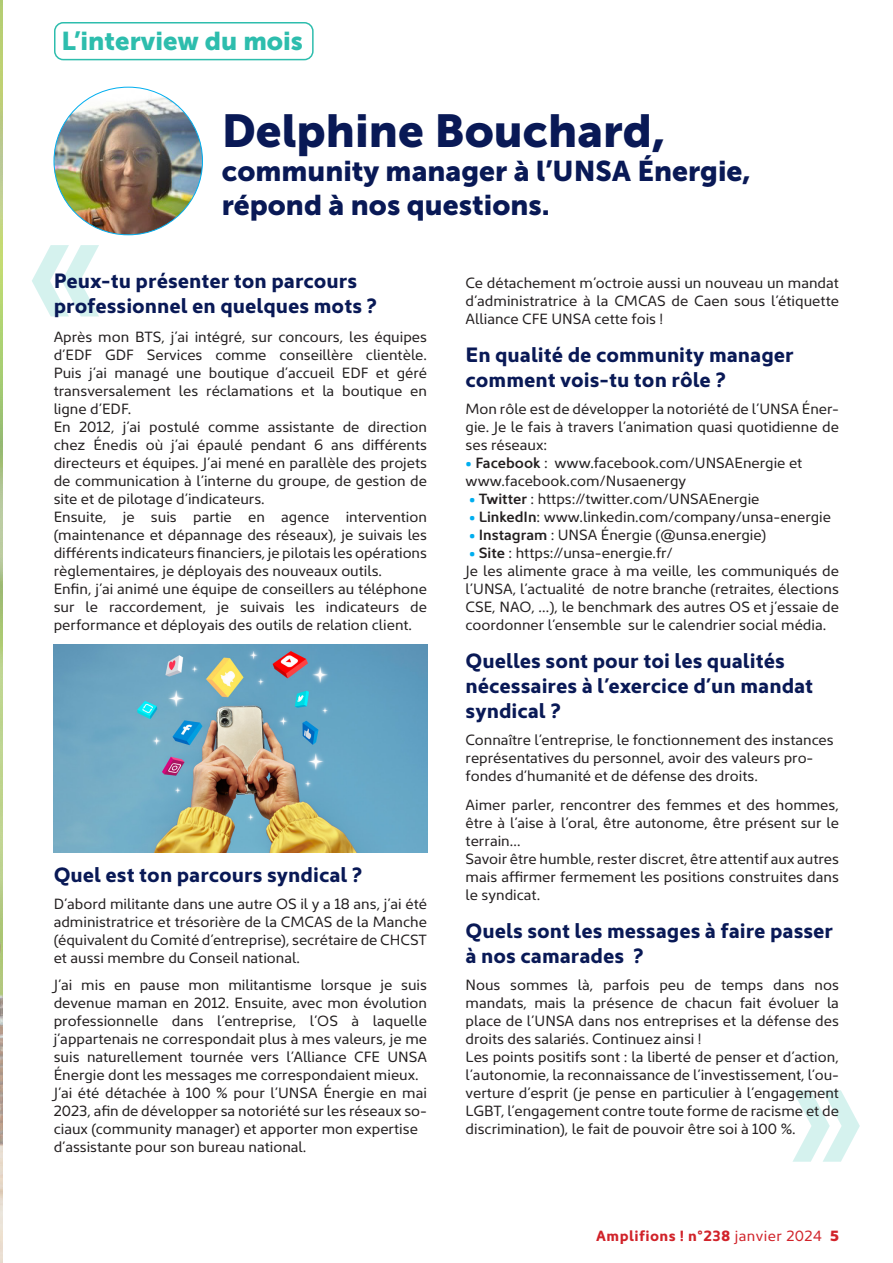
<style>
.page{position:relative;width:893px;height:1263px;background:#fff}
.page>*{position:absolute;margin:0;border:0;box-sizing:border-box;transform-origin:0 0}
.t1{font:173.7px "Museo Sans 900";color:#2dbdad;scale:.67 1}
.t2{font:45.9px "Museo Sans 900";color:#091956}
.t3{font:28.35px/34px "Museo Sans 900";color:#091956}
.t4{font:25.65px "Museo Sans 900";color:#2dbdad}
.t5{font:700 21px/25.2px "Kyrial Sans Pro";color:#091956}
.t6{font:15px/18px "Kyrial Sans Pro";color:#231f20;text-align:justify}
.t7{font:700 15px "Kyrial Sans Pro";letter-spacing:.03em;color:#d1232a}
.s1{color:#00aeef}
.s2{font-weight:600}
.s3{font-weight:400}
.s4{font-weight:900}
</style>
<div class="page">
<img style="left:0;top:0;width:2px;height:1263px">
<div style="left:54px;top:22px;width:260px;height:38px;border:2px solid #2dbdad;border-radius:9px"></div>
<img style="left:54px;top:87px;width:148px;height:148px;border-radius:74px">
<img style="left:54px;top:645px;width:373px;height:207px">
<p class="t4" style="left:61px;top:26px;width:243px">L’interview du mois</p>
<p class="t2" style="left:222px;top:105px;width:445px">Delphine Bouchard,</p>
<p class="t3" style="left:222px;top:154px;width:530px">community manager à l’UNSA Énergie, répond à nos questions.</p>
<h1 class="t1" style="left:28px;top:170px;width:113px">«</h1>
<p class="t5" style="left:54px;top:266px;width:305px">Peux-tu présenter ton parcours</p>
<p class="t5" style="left:54px;top:292px;width:325px">professionnel en quelques mots ?</p>
<p class="t6" style="left:54px;top:327px;width:375px">Après mon BTS, j’ai intégré, sur concours, les équipes d’EDF GDF Services comme conseillère clientèle.<br>Puis j’ai managé une boutique d’accueil EDF et géré transversalement les réclamations et la boutique en ligne d’EDF.</p>
<p class="t6" style="left:54px;top:417px;width:375px">En 2012, j’ai postulé comme assistante de direction chez Énedis où j’ai épaulé pendant 6 ans différents directeurs et équipes. J’ai mené en parallèle des projets de communication à l’interne du groupe, de gestion de site et de pilotage d’indicateurs.</p>
<p class="t6" style="left:54px;top:507px;width:375px">Ensuite, je suis partie en agence intervention (maintenance et dépannage des réseaux), je suivais les différents indicateurs financiers, je pilotais les opérations règlementaires, je déployais des nouveaux outils.</p>
<p class="t6" style="left:54px;top:579px;width:375px">Enfin, j’ai animé une équipe de conseillers au téléphone sur le raccordement, je suivais les indicateurs de performance et déployais des outils de relation client.</p>
<p class="t5" style="left:54px;top:861px;width:310px">Quel est ton parcours syndical ?</p>
<p class="t6" style="left:54px;top:893px;width:375px">D’abord militante dans une autre OS il y a 18 ans, j’ai été administratrice et trésorière de la CMCAS de la Manche (équivalent du Comité d’entreprise), secrétaire de CHCST et aussi membre du Conseil national.</p>
<p class="t6" style="left:54px;top:975px;width:375px">J’ai mis en pause mon militantisme lorsque je suis devenue maman en 2012. Ensuite, avec mon évolution professionnelle dans l’entreprise, l’OS à laquelle j’appartenais ne correspondait plus à mes valeurs, je me suis naturellement tournée vers l’Alliance CFE UNSA Énergie dont les messages me correspondaient mieux.</p>
<p class="t6" style="left:54px;top:1083px;width:375px">J’ai été détachée à 100 % pour l’UNSA Énergie en mai 2023, afin de développer sa notoriété sur les réseaux so&shy;ciaux (community manager) et apporter mon expertise</p>
<p class="t6" style="left:54px;top:1137px;width:254px">d’assistante pour son bureau national.</p>
<p class="t6" style="left:466px;top:273px;width:375px">Ce détachement m’octroie aussi un nouveau un mandat d’administratrice à la CMCAS de Caen sous l’étiquette Alliance CFE UNSA cette fois !</p>
<p class="t5" style="left:466px;top:341px;width:330px">En qualité de community manager comment vois-tu ton rôle ?</p>
<p class="t6" style="left:466px;top:399px;width:375px">Mon rôle est de développer la notoriété de l’UNSA Éner&shy;gie. Je le fais à travers l’animation quasi quotidienne de ses réseaux:</p>
<p class="t6" style="left:466px;top:453px;width:338px"><span class="s1">•</span> <span class="s2">Facebook</span> : www.facebook.com/UNSAEnergie et www.facebook.com/Nusaenergy</p>
<p class="t6" style="left:469px;top:489px;width:292px"><span class="s1">•</span> <span class="s2">Twitter</span> : https://twitter.com/UNSAEnergie</p>
<p class="t6" style="left:469px;top:507px;width:364px"><span class="s1">•</span> <span class="s2">LinkedIn</span>: www.linkedin.com/company/unsa-energie</p>
<p class="t6" style="left:469px;top:525px;width:299px"><span class="s1">•</span> <span class="s2">Instagram</span> : UNSA Énergie (@unsa.energie)</p>
<p class="t6" style="left:469px;top:543px;width:205px"><span class="s1">•</span> <span class="s2">Site</span> : https://unsa-energie.fr/</p>
<p class="t6" style="left:466px;top:561px;width:375px">Je les alimente grace à ma veille, les communiqués de l’UNSA, l’actualité de notre branche (retraites, élections CSE, NAO, …), le benchmark des autres OS et j’essaie de coordonner l’ensemble sur le calendrier social média.</p>
<p class="t5" style="left:466px;top:647px;width:349px">Quelles sont pour toi les qualités nécessaires à l’exercice d’un mandat syndical ?</p>
<p class="t6" style="left:466px;top:730px;width:370px;text-align:left">Connaître l’entreprise, le fonctionnement des instances représentatives du personnel, avoir des valeurs pro&shy;fondes d’humanité et de défense des droits.</p>
<p class="t6" style="left:466px;top:795px;width:375px">Aimer parler, rencontrer des femmes et des hommes, être à l’aise à l’oral, être autonome, être présent sur le terrain…</p>
<p class="t6" style="left:466px;top:849px;width:375px">Savoir être humble, rester discret, être attentif aux autres mais affirmer fermement les positions construites dans le syndicat.</p>
<p class="t5" style="left:466px;top:917px;width:369px">Quels sont les messages à faire passer à nos camarades ?</p>
<p class="t6" style="left:466px;top:975px;width:375px">Nous sommes là, parfois peu de temps dans nos mandats, mais la présence de chacun fait évoluer la place de l’UNSA dans nos entreprises et la défense des droits des salariés. Continuez ainsi !</p>
<p class="t6" style="left:466px;top:1047px;width:375px">Les points positifs sont : la liberté de penser et d’action, l’autonomie, la reconnaissance de l’investissement, l’ou&shy;verture d’esprit (je pense en particulier à l’engagement LGBT, l’engagement contre toute forme de racisme et de discrimination), le fait de pouvoir être soi à 100 %.</p>
<h1 class="t1" style="left:863px;top:1236px;width:113px;rotate:-180deg">«</h1>
<p class="t7" style="left:596px;top:1225px;width:244px">Amplifions ! n°238 <span class="s3">janvier 2024</span> <span class="s4">5</span></p>
</div>
